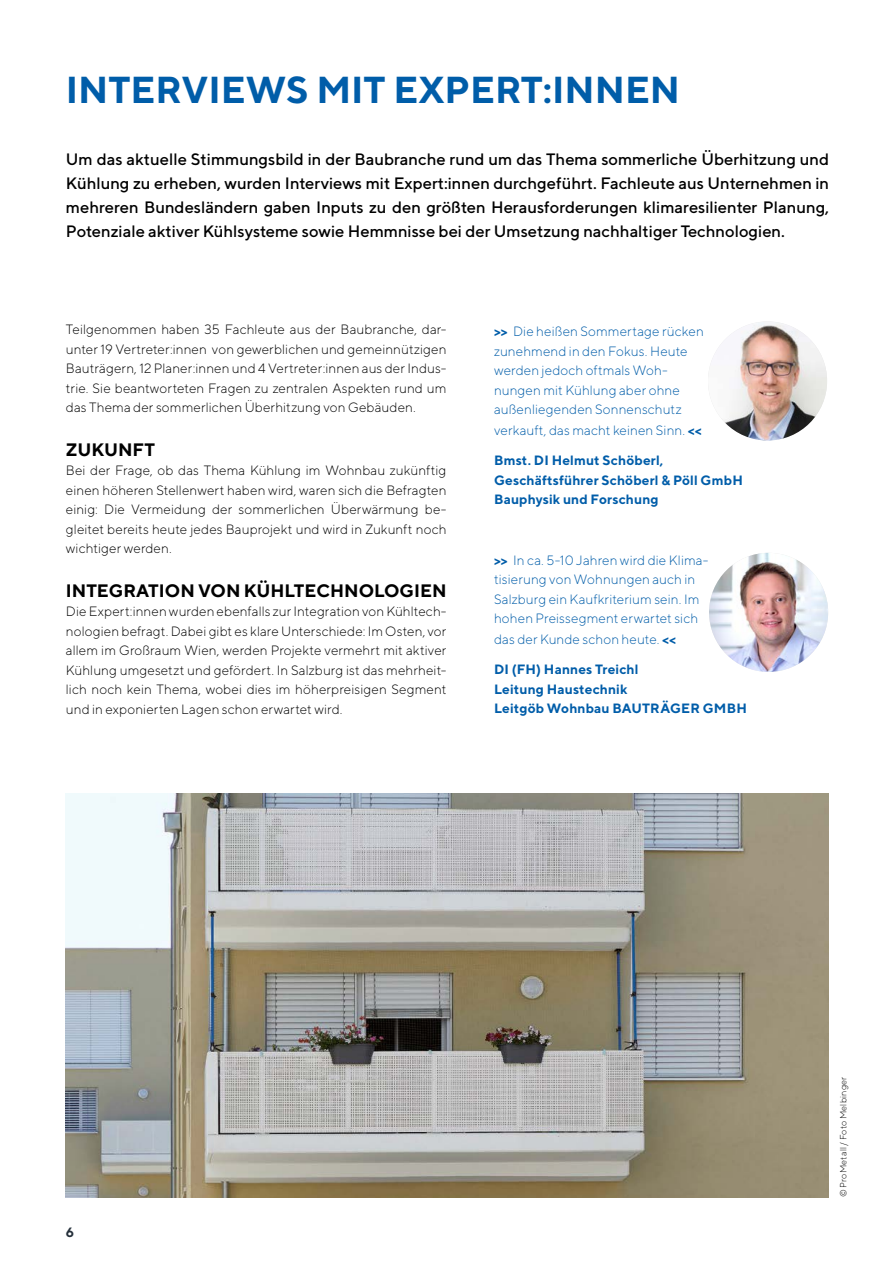
<style>
.page{position:relative;width:893px;height:1263px;background:#fff}
.page>*{position:absolute;margin:0;border:0;box-sizing:border-box;transform-origin:0 0}
.t1{font:700 37.5px "TT Norms";color:#005da9}
.t2{font:700 18px "TT Norms";color:#000}
.t3{font:500 16.5px/24px "TT Norms";color:#000;text-align:justify}
.t4{font:300 13.5px/19.5px "TT Norms";letter-spacing:.005em;color:#000;text-align:justify}
.t5{font:300 13.5px/19.5px "TT Norms";letter-spacing:.005em;color:#005da9}
.t6{font:700 13.5px/19.5px "TT Norms";letter-spacing:.01em;color:#005da9}
.t7{font:700 13.5px "TT Norms";color:#25303b}
.t8{font:300 9px "TT Norms";letter-spacing:.02em;color:#000}
.s1{font-weight:700}
</style>
<div class="page">
<img style="left:66px;top:793px;width:762px;height:404px">
<img style="left:708px;top:321px;width:119px;height:119px;border-radius:60px">
<img style="left:709px;top:553px;width:119px;height:119px;border-radius:60px">
<h1 class="t1" style="left:66px;top:66px;width:616px">INTERVIEWS MIT EXPERT:INNEN</h1>
<p class="t3" style="left:66px;top:147px;width:765px">Um das aktuelle Stimmungsbild in der Baubranche rund um das Thema sommerliche Überhitzung und Kühlung zu erheben, wurden Interviews mit Expert:innen durchgeführt. Fachleute aus Unternehmen in mehreren Bundesländern gaben Inputs zu den größten Herausforderungen klimaresilienter Planung, Potenziale aktiver Kühlsysteme sowie Hemmnisse bei der Umsetzung nachhaltiger Technologien.</p>
<p class="t4" style="left:66px;top:320px;width:382px">Teilgenommen haben 35 Fachleute aus der Baubranche, dar&shy;unter 19 Vertreter:innen von gewerblichen und gemeinnützigen Bauträgern, 12 Planer:innen und 4 Vertreter:innen aus der Indus&shy;trie. Sie beantworteten Fragen zu zentralen Aspekten rund um das Thema der sommerlichen Überhitzung von Gebäuden.</p>
<h2 class="t2" style="left:66px;top:438px;width:91px">ZUKUNFT</h2>
<p class="t4" style="left:66px;top:461px;width:382px">Bei der Frage, ob das Thema Kühlung im Wohnbau zukünftig einen höheren Stellenwert haben wird, waren sich die Befragten einig: Die Vermeidung der sommerlichen Überwärmung be&shy;gleitet bereits heute jedes Bauprojekt und wird in Zukunft noch wichtiger werden.</p>
<h2 class="t2" style="left:66px;top:579px;width:382px">INTEGRATION VON KÜHLTECHNOLOGIEN</h2>
<p class="t4" style="left:66px;top:602px;width:382px">Die Expert:innen wurden ebenfalls zur Integration von Kühltech&shy;nologien befragt. Dabei gibt es klare Unterschiede: Im Osten, vor allem im Großraum Wien, werden Projekte vermehrt mit aktiver Kühlung umgesetzt und gefördert. In Salzburg ist das mehrheit&shy;lich noch kein Thema, wobei dies im höherpreisigen Segment und in exponierten Lagen schon erwartet wird.</p>
<p class="t5" style="left:494px;top:321px;width:211px"><span class="s1">&gt;&gt;</span> Die heißen Sommertage rücken zunehmend in den Fokus. Heute werden jedoch oftmals Woh&shy;nungen mit Kühlung aber ohne außenliegenden Sonnenschutz</p>
<p class="t5" style="left:494px;top:420px;width:209px">verkauft, das macht keinen Sinn. <span class="s1">&lt;&lt;</span></p>
<p class="t6" style="left:494px;top:450px;width:250px">Bmst. DI Helmut Schöberl,<br>Geschäftsführer Schöberl &amp; Pöll GmbH<br>Bauphysik und Forschung</p>
<p class="t5" style="left:494px;top:550px;width:216px"><span class="s1">&gt;&gt;</span> In ca. 5-10 Jahren wird die Klima&shy;tisierung von Wohnungen auch in Salzburg ein Kaufkriterium sein. Im hohen Preissegment erwartet sich</p>
<p class="t5" style="left:494px;top:629px;width:183px">das der Kunde schon heute. <span class="s1">&lt;&lt;</span></p>
<p class="t6" style="left:494px;top:659px;width:254px">DI (FH) Hannes Treichl<br>Leitung Haustechnik<br>Leitgöb Wohnbau BAUTRÄGER GMBH</p>
<p class="t7" style="left:66px;top:1224px;width:10px">6</p>
<p class="t8" style="left:838px;top:1197px;width:122px;rotate:-90deg">© ProMetall / Foto Melbinger</p>
</div>
